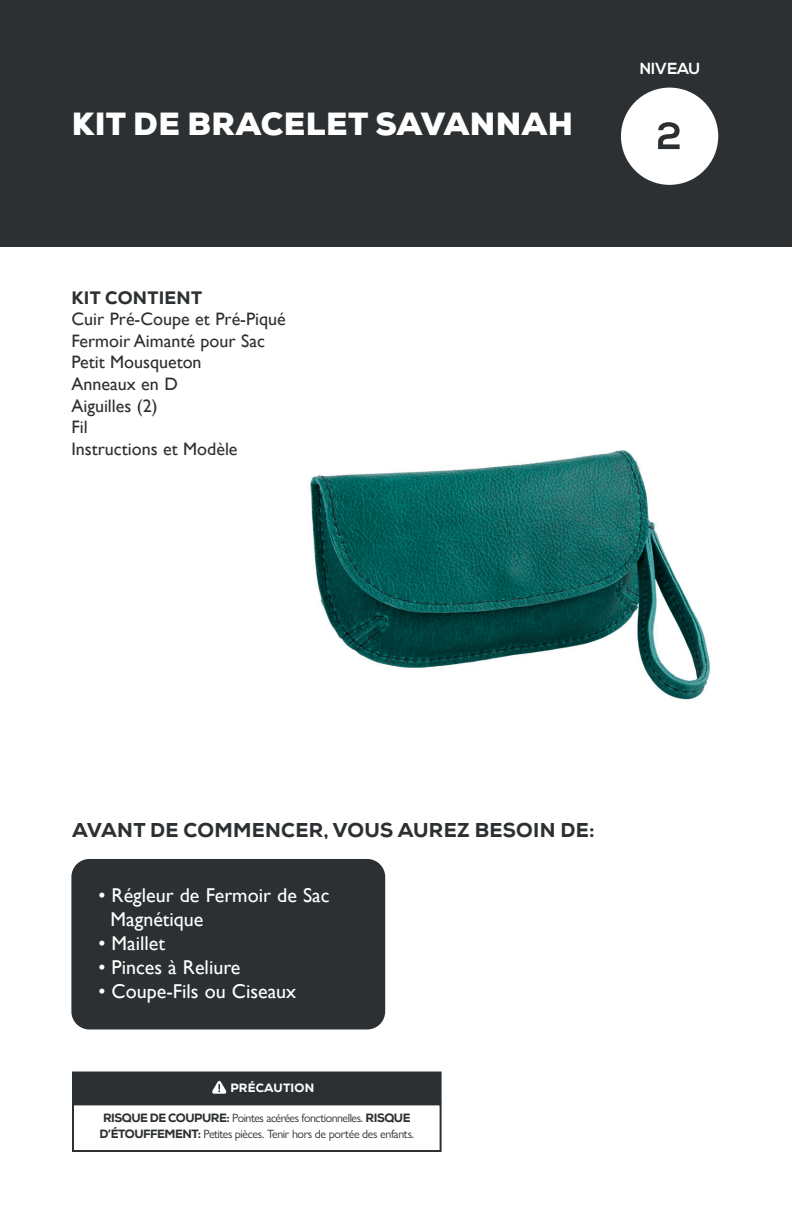
<style>
.page{position:relative;width:792px;height:1224px;background:#fff}
.page>*{position:absolute;margin:0;border:0;box-sizing:border-box;transform-origin:0 0}
.t1{font:900 32px "Nexa";letter-spacing:.015em;color:#fff}
.t2{font:20px/24px "Gill Sans";color:#fff}
.t3{font:800 20px "Nexa";letter-spacing:.015em;color:#2d3032}
.t4{font:18px "Gill Sans";color:#2d3032}
.t5{font:800 18px "Nexa";letter-spacing:.015em;color:#2d3032}
.t6{font:700 16px "Nexa";color:#fff}
.t7{font:12px/16px "Gill Sans Nova";letter-spacing:-.04em;color:#2d3032;text-align:center}
.t8{font:800 12px "Nexa";letter-spacing:.015em;color:#fff}
.s1{font-family:"Nexa";font-weight:800}
</style>
<div class="page">
<div style="left:0;top:0;width:792px;height:247px;background:#2d3032"></div>
<div style="left:621px;top:88px;width:97px;height:97px;background:#fff;border-radius:50%"></div>
<svg style="left:658px;top:122px;width:22px;height:27px"></svg>
<img style="left:310px;top:450px;width:400px;height:250px">
<div style="left:71px;top:859px;width:314px;height:170px;background:#2d3032;border-radius:18px"></div>
<div style="left:72px;top:1072px;width:370px;height:32px;background:#2d3032"></div>
<div style="left:72px;top:1103px;width:370px;height:49px;border:2px solid #2d3032"></div>
<svg style="left:212px;top:1081px;width:15px;height:13px"></svg>
<p class="t1" style="left:72px;top:104px;width:503px">KIT DE BRACELET SAVANNAH</p>
<p class="t5" style="left:72px;top:286px;width:132px">KIT CONTIENT</p>
<p class="t4" style="left:71px;top:309px;width:216px">Cuir Pré-Coupe et Pré-Piqué</p>
<p class="t4" style="left:71px;top:330px;width:195px">Fermoir Aimanté pour Sac</p>
<p class="t4" style="left:71px;top:352px;width:132px">Petit Mousqueton</p>
<p class="t4" style="left:71px;top:373px;width:108px">Anneaux en D</p>
<p class="t4" style="left:71px;top:395px;width:88px">Aiguilles (2)</p>
<p class="t4" style="left:71px;top:417px;width:18px">Fil</p>
<p class="t4" style="left:71px;top:438px;width:168px">Instructions et Modèle</p>
<p class="t6" style="left:644px;top:59px;width:52px">LEVEL</p>
<p class="t6" style="left:640px;top:59px;width:62px">NIVEAU</p>
<p class="t3" style="left:72px;top:818px;width:524px">AVANT DE COMMENCER, VOUS AUREZ BESOIN DE:</p>
<p class="t2" style="left:111px;top:883px;width:220px;text-indent:-12px">• Régleur de Fermoir de Sac<br>Magnétique</p>
<p class="t2" style="left:98px;top:931px;width:68px">• Maillet</p>
<p class="t2" style="left:98px;top:955px;width:144px">• Pinces à Reliure</p>
<p class="t2" style="left:98px;top:979px;width:199px">• Coupe-Fils ou Ciseaux</p>
<p class="t8" style="left:230px;top:1081px;width:85px">PRÉCAUTION</p>
<p class="t7" style="left:99px;top:1109px;width:316px"><span class="s1">RISQUE DE COUPURE:</span> Pointes acérées fonctionnelles. <span class="s1">RISQUE<br>D’ÉTOUFFEMENT:</span> Petites pièces. Tenir hors de portée des enfants.</p>
</div>
